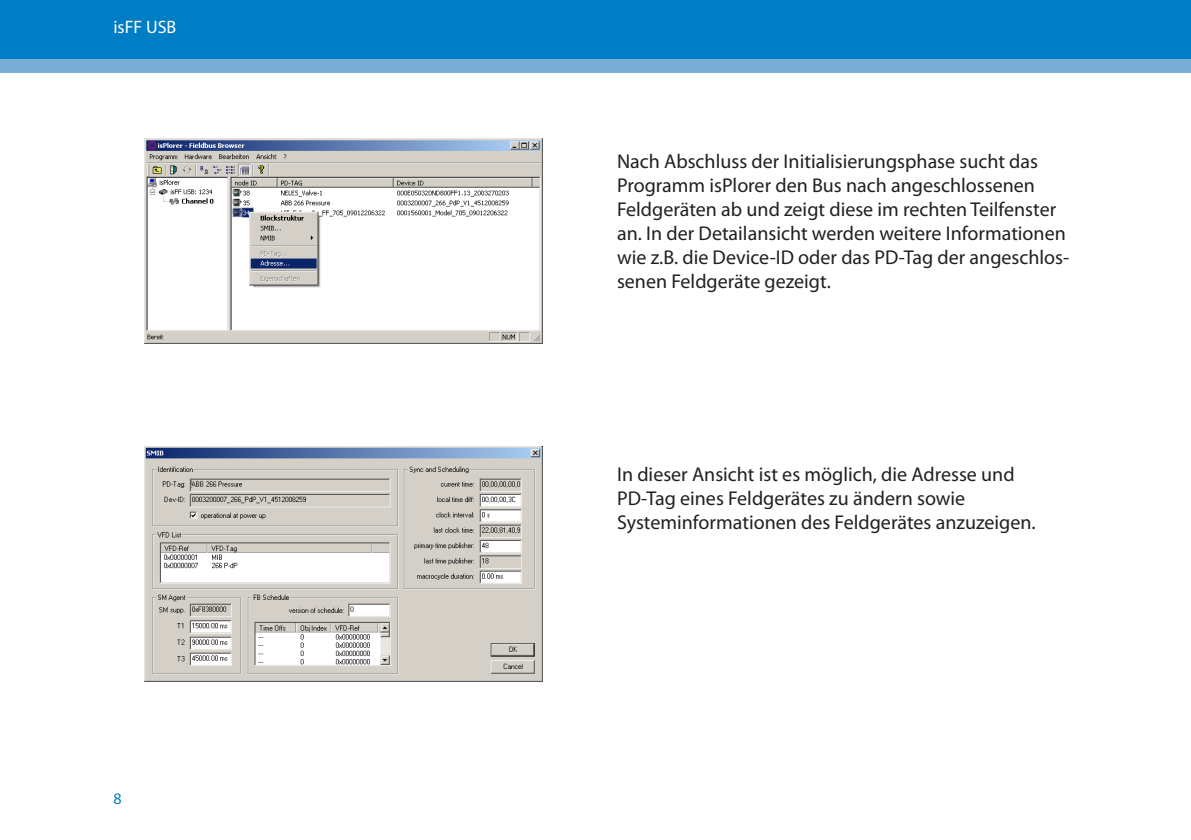
<style>
.page{position:relative;width:1191px;height:840px;background:#fff}
.page>*{position:absolute;margin:0;border:0;box-sizing:border-box;transform-origin:0 0}
.Body{font:20px/24px "Myriad Pro";color:#231f20}
.t1{font:18px "Myriad Pro";color:#fff}
.t2{font:16px "Myriad Pro";color:#007ec5}
</style>
<div class="page">
<div style="left:0;top:0;width:1191px;height:72px;background:#78aed6"></div>
<div style="left:0;top:0;width:1191px;height:58px;background:#007ec5"></div>
<img style="left:144px;top:139px;width:398px;height:205px">
<img style="left:144px;top:446px;width:398px;height:235px">
<p class="t1" style="left:113px;top:16px;width:64px">isFF USB</p>
<p class="t2" style="left:113px;top:788px;width:10px">8</p>
<p class="Body" style="left:617px;top:149px;width:454px">Nach Abschluss der Initialisierungsphase sucht das Programm isPlorer den Bus nach angeschlossenen Feldgeräten ab und zeigt diese im rechten Teilfenster an. In der Detailansicht werden weitere Informationen wie z.B. die Device-ID oder das PD-Tag der angeschlos&shy;senen Feldgeräte gezeigt.</p>
<p class="Body" style="left:617px;top:461px;width:399px">In dieser Ansicht ist es möglich, die Adresse und</p>
<p class="Body" style="left:617px;top:485px;width:350px">PD-Tag eines Feldgerätes zu ändern sowie</p>
<p class="Body" style="left:617px;top:509px;width:420px">Systeminformationen des Feldgerätes anzuzeigen.</p>
</div>
